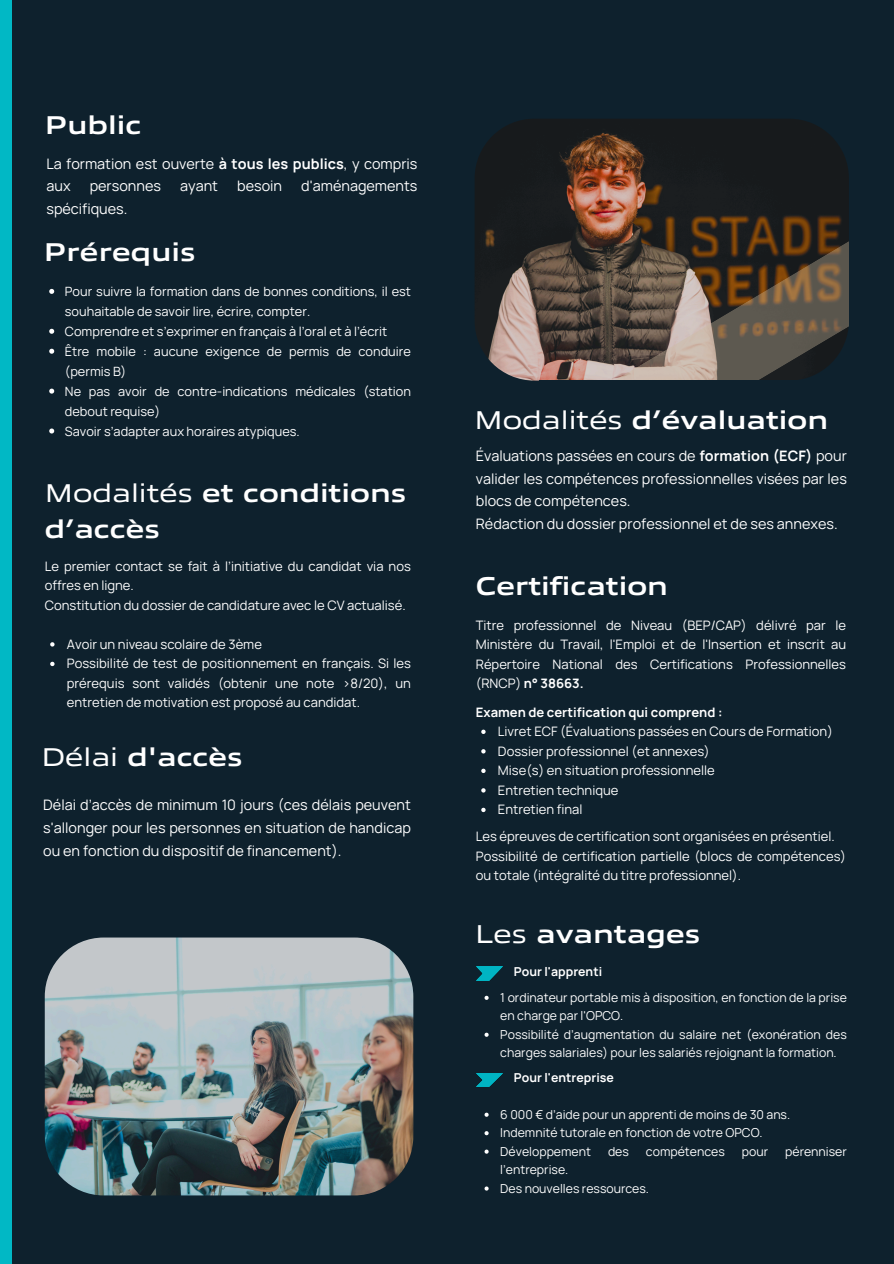
<style>
.page{position:relative;width:894px;height:1264px;background:#fff}
.page>*{position:absolute;margin:0;border:0;box-sizing:border-box;transform-origin:0 0}
.t1{font:700 26.1px "Allumi Std Extended";color:#fff}
.t2{font:700 25.95px/36px "Allumi Std Extended";color:#fff}
.t3{font:14.4px/22.5px "Manrope";color:#fff}
.t4{font:13.05px/19.5px "Manrope";color:#fff}
.t5{font:700 13.05px "Manrope";color:#fff}
.t6{font:12.75px/20px "Manrope";color:#fff}
.t7{font:12.3px/18.5px "Manrope";color:#fff}
.t8{font:700 12.3px "Manrope";color:#fff}
.s1{font-weight:700}
.s2{font-weight:400}
</style>
<div class="page">
<div style="left:0;top:0;width:893px;height:1263px;background:#0e212d"></div>
<img style="left:45px;top:937px;width:368px;height:258px;border-radius:59px">
<svg style="left:49px;top:289px;width:5px;height:5px"></svg>
<svg style="left:49px;top:329px;width:5px;height:5px"></svg>
<svg style="left:49px;top:349px;width:5px;height:5px"></svg>
<svg style="left:49px;top:388px;width:5px;height:5px"></svg>
<svg style="left:49px;top:428px;width:5px;height:5px"></svg>
<svg style="left:50px;top:642px;width:4px;height:4px"></svg>
<svg style="left:50px;top:661px;width:4px;height:5px"></svg>
<svg style="left:481px;top:729px;width:4px;height:5px"></svg>
<svg style="left:481px;top:749px;width:4px;height:4px"></svg>
<svg style="left:481px;top:768px;width:4px;height:5px"></svg>
<svg style="left:481px;top:788px;width:4px;height:4px"></svg>
<svg style="left:481px;top:807px;width:4px;height:5px"></svg>
<img style="left:474px;top:119px;width:374px;height:261px;border-radius:60px">
<svg style="left:589px;top:228px;width:259px;height:152px;background:#605245"></svg>
<div style="left:0;top:0;width:12px;height:1263px;background:#01b8c5"></div>
<svg style="left:484px;top:995px;width:4px;height:4px"></svg>
<svg style="left:484px;top:1032px;width:4px;height:4px"></svg>
<svg style="left:484px;top:1112px;width:4px;height:4px"></svg>
<svg style="left:484px;top:1131px;width:4px;height:4px"></svg>
<svg style="left:484px;top:1149px;width:4px;height:4px"></svg>
<svg style="left:484px;top:1186px;width:4px;height:4px"></svg>
<img style="left:476px;top:966px;width:26px;height:14px">
<img style="left:476px;top:1073px;width:26px;height:13px">
<p class="t2" style="left:45px;top:105px;width:98px">Public</p>
<h4 class="t3" style="left:46px;top:152px;width:372px">La formation est ouverte <span class="s1">à tous les publics</span>, y compris aux</h4>
<h4 class="t3" style="left:90px;top:174px;width:73px">personnes</h4>
<h4 class="t3" style="left:180px;top:174px;width:39px">ayant</h4>
<h4 class="t3" style="left:237px;top:174px;width:46px">besoin</h4>
<h4 class="t3" style="left:301px;top:174px;width:118px">d'aménagements</h4>
<h4 class="t3" style="left:46px;top:197px;width:82px">spécifiques.</h4>
<h1 class="t2" style="left:44px;top:232px;width:153px">Prérequis</h1>
<h1 class="t6" style="left:65px;top:281px;width:347px">Pour suivre la formation dans de bonnes conditions, il est souhaitable de savoir lire, écrire, compter.</h1>
<p class="t6" style="left:65px;top:321px;width:323px">Comprendre et s’exprimer en français à l’oral et à l’écrit</p>
<p class="t6" style="left:65px;top:341px;width:347px">Être mobile : aucune exigence de permis de conduire (permis B)</p>
<p class="t6" style="left:65px;top:381px;width:347px">Ne pas avoir de contre-indications médicales (station debout requise)</p>
<p class="t6" style="left:65px;top:420px;width:236px">Savoir s’adapter aux horaires atypiques.</p>
<h4 class="t2" style="left:45px;top:472px;width:363px"><span class="s2">Modalités</span> et conditions d’accès</h4>
<h2 class="t4" style="left:45px;top:556px;width:367px">Le premier contact se fait à l’initiative du candidat via nos offres en ligne.<br>Constitution du dossier de candidature avec le CV actualisé.</h2>
<h4 class="t4" style="left:67px;top:634px;width:196px">Avoir un niveau scolaire de 3ème</h4>
<p class="t4" style="left:67px;top:653px;width:345px;text-align:justify">Possibilité de test de positionnement en français. Si les prérequis sont validés (obtenir une note &gt;8/20), un entretien de motivation est proposé au candidat.</p>
<p class="t2" style="left:42px;top:737px;width:203px"><span class="s2">Délai</span> d'accès</p>
<h2 class="t3" style="left:43px;top:793px;width:369px;text-align:justify">Délai d’accès de minimum 10 jours (ces délais peuvent s'allonger pour les personnes en situation de handicap ou en fonction du dispositif de financement).</h2>
<h4 class="t2" style="left:474px;top:400px;width:355px"><span class="s2">Modalités</span> d’évaluation</h4>
<h2 class="t3" style="left:475px;top:444px;width:372px">Évaluations passées en cours de <span class="s1">formation (ECF)</span> pour valider les compétences professionnelles visées par les blocs de compétences.<br>Rédaction du dossier professionnel et de ses annexes.</h2>
<p class="t2" style="left:475px;top:566px;width:193px">Certification</p>
<h1 class="t4" style="left:475px;top:615px;width:371px;text-align:justify">Titre professionnel de Niveau (BEP/CAP) délivré par le Ministère du Travail, l'Emploi et de l'Insertion et inscrit au Répertoire National des Certifications Professionnelles (RNCP) <span class="s1">n° 38663.</span></h1>
<h4 class="t5" style="left:475px;top:702px;width:248px">Examen de certification qui comprend :</h4>
<h3 class="t4" style="left:498px;top:721px;width:336px">Livret ECF (Évaluations passées en Cours de Formation)</h3>
<p class="t4" style="left:498px;top:741px;width:213px">Dossier professionnel (et annexes)</p>
<p class="t4" style="left:498px;top:760px;width:218px">Mise(s) en situation professionnelle</p>
<p class="t4" style="left:498px;top:780px;width:122px">Entretien technique</p>
<p class="t4" style="left:498px;top:799px;width:86px">Entretien final</p>
<p class="t4" style="left:475px;top:826px;width:371px">Les épreuves de certification sont organisées en présentiel.<br>Possibilité de certification partielle (blocs de compétences) ou totale (intégralité du titre professionnel).</p>
<h4 class="t1" style="left:475px;top:915px;width:227px"><span class="s2">Les</span> avantages</h4>
<p class="t8" style="left:513px;top:963px;width:90px">Pour l'apprenti</p>
<h2 class="t7" style="left:500px;top:988px;width:348px">1 ordinateur portable mis à disposition, en fonction de la prise en charge par l'OPCO.</h2>
<h5 class="t7" style="left:500px;top:1024px;width:348px">Possibilité d’augmentation du salaire net (exonération des charges salariales) pour les salariés rejoignant la formation.</h5>
<p class="t8" style="left:513px;top:1068px;width:101px">Pour l'entreprise</p>
<p class="t7" style="left:500px;top:1104px;width:291px">6 000 € d’aide pour un apprenti de moins de 30 ans.</p>
<h5 class="t7" style="left:500px;top:1123px;width:264px">Indemnité tutorale en fonction de votre OPCO.</h5>
<p class="t7" style="left:500px;top:1141px;width:92px">Développement</p>
<p class="t7" style="left:608px;top:1141px;width:22px">des</p>
<p class="t7" style="left:645px;top:1141px;width:80px">compétences</p>
<p class="t7" style="left:741px;top:1141px;width:28px">pour</p>
<p class="t7" style="left:785px;top:1141px;width:63px">pérenniser</p>
<p class="t7" style="left:500px;top:1160px;width:69px">l’entreprise.</p>
<p class="t7" style="left:500px;top:1178px;width:150px">Des nouvelles ressources.</p>
</div>
